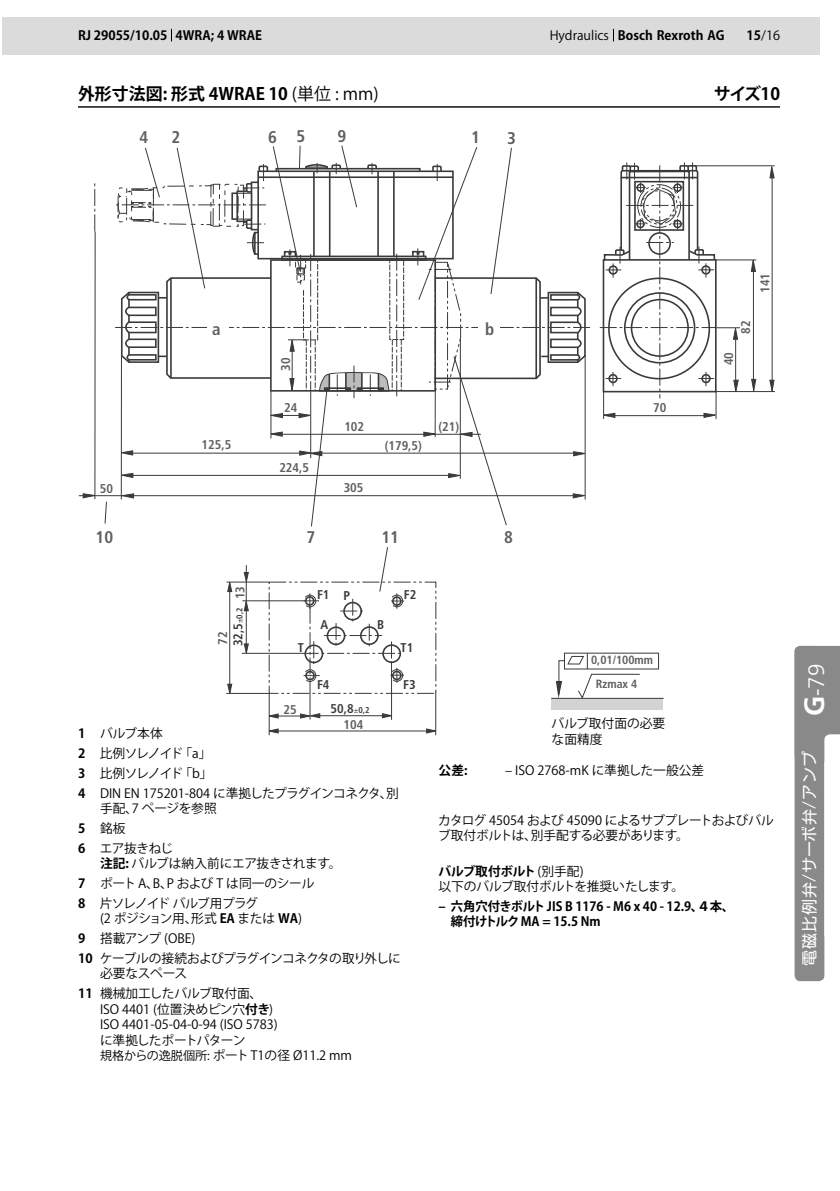
<style>
.page{position:relative;width:840px;height:1191px;background:#fff}
.page>*{position:absolute;margin:0;border:0;box-sizing:border-box;transform-origin:0 0}
.t1{font:17px "Koz Go Pro Bold 90 pv RKSJ H";color:#000}
.t2{font:700 condensed 17px "Frutiger";color:#605e5e}
.t3{font:16px "Shin M Go Pr 6";letter-spacing:.04em;color:#fff}
.t4{font:12.8px/15.6px "Koz Go Pro Regular 90 pv RKSJ H";letter-spacing:-.01em;color:#000}
.t5{font:12.8px/19.8px "Koz Go Pro Regular 90 pv RKSJ H";letter-spacing:-.04em;color:#000}
.t6{font:12.8px/15.6px "Koz Go Pro Bold 90 pv RKSJ H";color:#000}
.t7{font:12.8px/19.8px "Koz Go Pro Regular 90 pv RKSJ H";letter-spacing:-.05em;color:#000}
.t8{font:12.8px/19.8px "Koz Go Pro Regular 90 pv RKSJ H";letter-spacing:-.045em;color:#000}
.t9{font:700 condensed 12.8px "Frutiger";color:#605e5e}
.t10{font:700 condensed 12.8px "Frutiger";color:#3a3a3a}
.t11{font:12.8px "Koz Go Pro Bold 90 pv RKSJ H";letter-spacing:-.02em;color:#000}
.t12{font:700 condensed 11.8px/23.2px "Frutiger";color:#605e5e}
.s1{font-family:"Koz Go Pro Regular 90 pv RKSJ H"}
.s2{font-family:"Koz Go Pro Bold 90 pv RKSJ H"}
.s3{font-size:8.4px}
.s4{font-size:12px}
.s5{font-family:"Frutiger";font-weight:700;font-size:28px}
.s6{font-family:"Frutiger";font-weight:300;font-size:22.4px}
</style>
<div class="page">
<div style="left:3px;top:18px;width:816px;height:37px;background:#dbdbdb"></div>
<hr style="left:694px;top:165px;width:80px;height:1px;background:#3a3a3a">
<hr style="left:714px;top:391px;width:60px;height:1px;background:#3a3a3a">
<hr style="left:715px;top:259px;width:40px;height:1px;background:#3a3a3a">
<hr style="left:752px;top:262px;width:1px;height:126px;background:#3a3a3a">
<hr style="left:771px;top:175px;width:1px;height:212px;background:#3a3a3a">
<svg style="left:750px;top:259px;width:6px;height:13px"></svg>
<svg style="left:750px;top:378px;width:6px;height:14px"></svg>
<svg style="left:768px;top:166px;width:6px;height:13px"></svg>
<svg style="left:768px;top:379px;width:6px;height:13px"></svg>
<svg style="left:599px;top:162px;width:140px;height:257px"></svg>
<hr style="left:79px;top:495px;width:497px;height:1px;background:#3a3a3a">
<hr style="left:94px;top:231px;width:1px;height:268px;background:#3a3a3a">
<svg style="left:94px;top:183px;width:1px;height:48px"></svg>
<svg style="left:82px;top:493px;width:13px;height:6px"></svg>
<svg style="left:105px;top:501px;width:2px;height:23px"></svg>
<svg style="left:115px;top:145px;width:476px;height:382px"></svg>
<hr style="left:226px;top:581px;width:43px;height:1px;background:#3a3a3a">
<hr style="left:229px;top:582px;width:1px;height:111px;background:#3a3a3a">
<svg style="left:226px;top:581px;width:6px;height:11px"></svg>
<svg style="left:227px;top:683px;width:5px;height:10px"></svg>
<hr style="left:226px;top:693px;width:43px;height:1px;background:#3a3a3a">
<hr style="left:268px;top:693px;width:1px;height:42px;background:#3a3a3a">
<hr style="left:269px;top:730px;width:166px;height:1px;background:#3a3a3a">
<svg style="left:268px;top:728px;width:11px;height:6px"></svg>
<svg style="left:425px;top:728px;width:12px;height:6px"></svg>
<hr style="left:435px;top:691px;width:1px;height:44px;background:#3a3a3a">
<hr style="left:269px;top:715px;width:40px;height:1px;background:#3a3a3a">
<svg style="left:268px;top:713px;width:11px;height:6px"></svg>
<hr style="left:309px;top:680px;width:1px;height:39px;background:#3a3a3a">
<hr style="left:242px;top:653px;width:59px;height:1px;background:#3a3a3a">
<svg style="left:301px;top:547px;width:103px;height:136px"></svg>
<hr style="left:242px;top:600px;width:63px;height:1px;background:#3a3a3a">
<hr style="left:246px;top:601px;width:1px;height:52px;background:#3a3a3a">
<svg style="left:243px;top:565px;width:6px;height:47px"></svg>
<svg style="left:243px;top:643px;width:6px;height:11px"></svg>
<hr style="left:310px;top:715px;width:81px;height:1px;background:#3a3a3a">
<svg style="left:299px;top:712px;width:21px;height:7px"></svg>
<svg style="left:381px;top:713px;width:10px;height:5px"></svg>
<hr style="left:391px;top:664px;width:1px;height:56px;background:#3a3a3a">
<div style="left:551px;top:698px;width:112px;height:12px;background:#d3d3d3"></div>
<hr style="left:551px;top:698px;width:112px;height:1px;background:#3a3a3a">
<svg style="left:554px;top:653px;width:86px;height:46px"></svg>
<svg style="left:171px;top:29px;width:1px;height:12px"></svg>
<hr style="left:78px;top:106px;width:701px;height:2px;background:#000">
<div style="left:794px;top:646px;width:29px;height:335px;background:#898989;border-radius:6px"></div>
<svg style="left:794px;top:646px;width:45px;height:294px"></svg>
<p class="t6" style="left:78px;top:29px;width:185px">RJ 29055/10.05 4WRA; 4 WRAE</p>
<p class="t6" style="left:549px;top:29px;width:176px"><span class="s1">Hydraulics</span> Bosch Rexroth AG</p>
<p class="t4" style="left:746px;top:28px;width:35px"><span class="s2">15</span>/16</p>
<h1 class="t1" style="left:78px;top:83px;width:302px">外形寸法図: 形式 4WRAE 10 <span class="s1">(単位 : mm)</span></h1>
<h1 class="t1" style="left:713px;top:83px;width:68px">サイズ10</h1>
<h1 class="t2" style="left:139px;top:127px;width:10px">4</h1>
<h1 class="t2" style="left:171px;top:127px;width:10px">2</h1>
<h1 class="t2" style="left:268px;top:126px;width:39px">6 5</h1>
<h1 class="t2" style="left:337px;top:126px;width:10px">9</h1>
<h1 class="t2" style="left:470px;top:127px;width:10px">1</h1>
<h1 class="t2" style="left:507px;top:128px;width:10px">3</h1>
<h1 class="t2" style="left:212px;top:319px;width:10px">a</h1>
<h1 class="t2" style="left:485px;top:319px;width:11px">b</h1>
<p class="t9" style="left:278px;top:371px;width:15px;rotate:-90deg">30</p>
<p class="t9" style="left:284px;top:400px;width:15px">24</p>
<p class="t9" style="left:344px;top:419px;width:21px">102</p>
<p class="t9" style="left:201px;top:437px;width:31px">125,5</p>
<p class="t9" style="left:384px;top:438px;width:39px">(179,5)</p>
<p class="t9" style="left:279px;top:460px;width:31px">224,5</p>
<p class="t9" style="left:438px;top:419px;width:22px">(21)</p>
<p class="t9" style="left:343px;top:480px;width:21px">305</p>
<p class="t9" style="left:100px;top:481px;width:15px">50</p>
<h1 class="t2" style="left:95px;top:526px;width:19px">10</h1>
<h1 class="t2" style="left:306px;top:527px;width:10px">7</h1>
<h1 class="t2" style="left:504px;top:527px;width:10px">8</h1>
<h1 class="t2" style="left:381px;top:527px;width:19px">11</h1>
<p class="t9" style="left:232px;top:599px;width:15px;rotate:-90deg">13</p>
<p class="t10" style="left:317px;top:587px;width:35px">F1 P</p>
<p class="t10" style="left:403px;top:587px;width:14px">F2</p>
<p class="t10" style="left:320px;top:616px;width:9px">A</p>
<p class="t10" style="left:377px;top:616px;width:9px">B</p>
<p class="t10" style="left:297px;top:639px;width:8px">T</p>
<p class="t10" style="left:400px;top:640px;width:14px">T1</p>
<p class="t10" style="left:317px;top:677px;width:14px">F4</p>
<p class="t10" style="left:403px;top:677px;width:14px">F3</p>
<p class="t10" style="left:230px;top:646px;width:40px;rotate:-90deg">32,5 <span class="s3">0,2</span></p>
<p class="t9" style="left:215px;top:645px;width:15px;rotate:-90deg">72</p>
<p class="t9" style="left:283px;top:701px;width:15px">25</p>
<p class="t10" style="left:330px;top:701px;width:40px">50,8 <span class="s3">0,2</span></p>
<p class="t9" style="left:652px;top:400px;width:15px">70</p>
<p class="t9" style="left:757px;top:293px;width:21px;rotate:-90deg">141</p>
<p class="t9" style="left:720px;top:365px;width:15px;rotate:-90deg">40</p>
<p class="t9" style="left:737px;top:334px;width:15px;rotate:-90deg">82</p>
<p class="t12" style="left:595px;top:649px;width:59px;text-indent:-5px">0,01/100mm<br>Rzmax 4</p>
<p class="t9" style="left:343px;top:716px;width:21px">104</p>
<p class="t7" style="left:78px;top:723px;width:322px"><span class="s2">1</span> バルブ本体<br><span class="s2">2</span> 比例ソレノイド 「a」<br><span class="s2">3</span> 比例ソレノイド 「b」<br><span class="s2">4</span> DIN EN 175201-804 に準拠したプラグインコネクタ、別</p>
<p class="t4" style="left:78px;top:798px;width:140px;line-height:19.8px;text-indent:22px">手配、7 ページを参照<br><span class="s2">5</span> 銘板<br><span class="s2">6</span> エア抜きねじ</p>
<p class="t5" style="left:78px;top:854px;width:265px;text-indent:22px"><span class="s2">注記:</span> バルブは納入前にエア抜きされます。<br><span class="s2">7</span> ポート A、B、P および T は同一のシール<br><span class="s2">8</span> 片ソレノイド バルブ用プラグ</p>
<p class="t8" style="left:78px;top:909px;width:324px;text-indent:22px">(2 ポジション用、形式 <span class="s2">EA</span> または <span class="s2">WA</span>)<br><span class="s2">9</span> 搭載アンプ (OBE)<br><span class="s2">10</span> ケーブルの接続およびプラグインコネクタの取り外しに</p>
<p class="t4" style="left:78px;top:964px;width:186px;line-height:19.8px;text-indent:22px">必要なスペース<br><span class="s2">11</span> 機械加工したバルブ取付面、</p>
<p class="t4" style="left:100px;top:1001px;width:253px">ISO 4401 (位置決めピン穴<span class="s2">付き</span>)<br>ISO 4401-05-04-0-94 (ISO 5783)<br>に準拠したポートパターン<br><span class="s4">規格からの逸脱個所:</span> ポート T1の径 Ø11.2 mm</p>
<p class="t4" style="left:551px;top:716px;width:115px">バルブ取付面の必要な面精度</p>
<p class="t6" style="left:438px;top:763px;width:30px">公差:</p>
<p class="t4" style="left:505px;top:763px;width:200px">‒ ISO 2768-mK に準拠した一般公差</p>
<p class="t5" style="left:438px;top:813px;width:337px;line-height:15.6px">カタログ 45054 および 45090 によるサブプレートおよびバルブ取付ボルトは、別手配する必要があります。</p>
<p class="t11" style="left:438px;top:862px;width:146px">バルブ取付ボルト <span class="s1">(別手配)</span></p>
<p class="t4" style="left:438px;top:879px;width:247px">以下のバルブ取付ボルトを推奨いたします。</p>
<p class="t6" style="left:450px;top:899px;width:285px;text-indent:-12px">‒ 六角穴付きボルト JIS B 1176 - M6 x 40 - 12.9、４本、締付けトルク MA = 15.5 Nm</p>
<p class="t3" style="left:796px;top:966px;width:304px;rotate:-90deg">電磁比例弁/サーボ弁/アンプ <span class="s5">G</span><span class="s6">-79</span></p>
</div>
